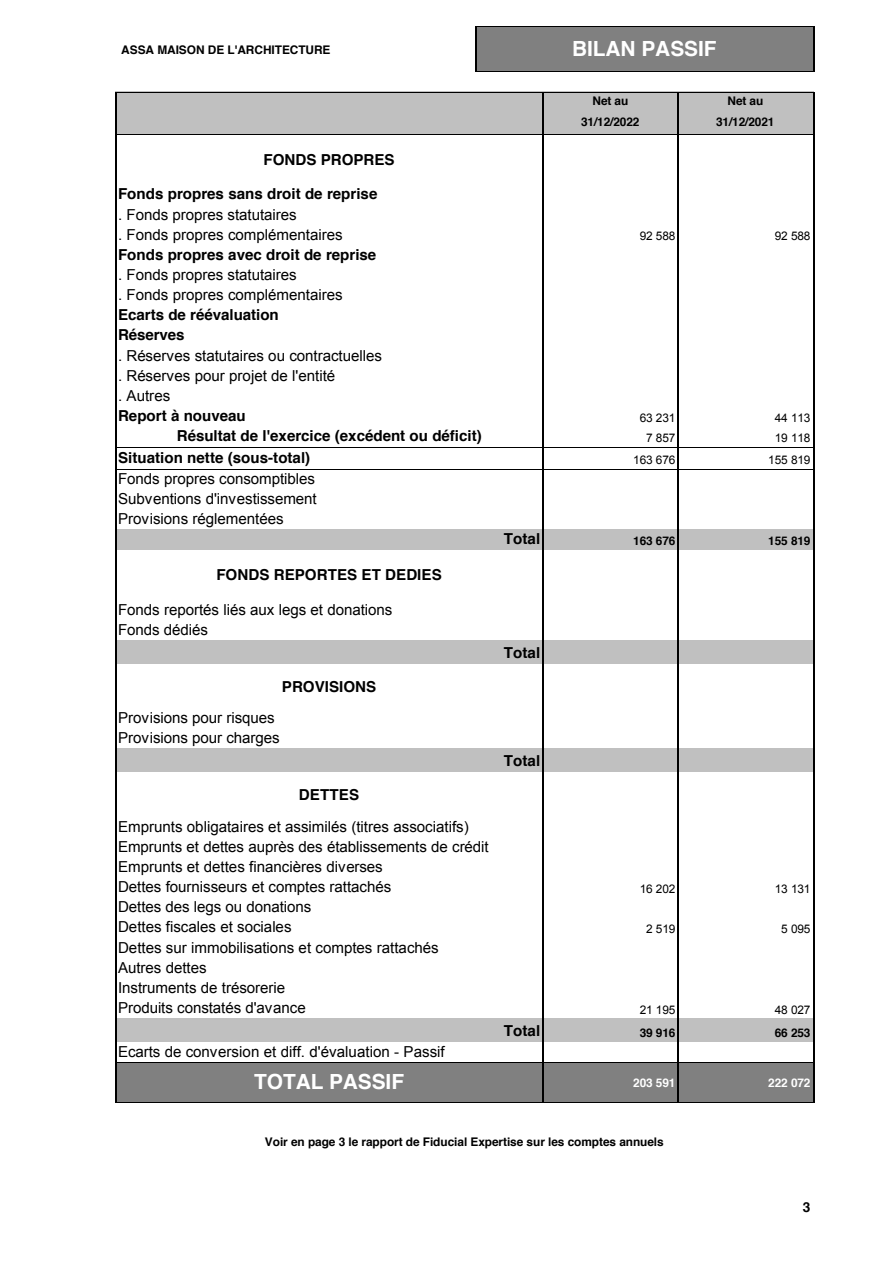
<style>
.page{position:relative;width:893px;height:1263px;background:#fff}
.page>*{position:absolute;margin:0;border:0;box-sizing:border-box;transform-origin:0 0}
.t1{font:700 20.85px "Helvetica";letter-spacing:-.005em;color:#fff}
.t2{font:15.15px/20.1px "Arial";letter-spacing:-.005em;color:#000}
.t3{font:700 15.15px/20.1px "Helvetica";color:#000}
.t4{font:700 13.65px "Helvetica";color:#000}
.t5{font:700 11.85px "Helvetica";letter-spacing:-.005em;color:#000}
.t6{font:11.85px "Arial";letter-spacing:-.01em;color:#000}
.t7{font:700 11.85px "Helvetica";letter-spacing:-.01em;color:#fff}
</style>
<div class="page">
<div style="left:476px;top:26px;width:338px;height:46px;background:#808080"></div>
<div style="left:116px;top:91px;width:428px;height:22px;background:#c0c0c0"></div>
<div style="left:543px;top:91px;width:136px;height:22px;background:#c0c0c0"></div>
<div style="left:678px;top:91px;width:136px;height:22px;background:#c0c0c0"></div>
<div style="left:116px;top:113px;width:428px;height:21px;background:#c0c0c0"></div>
<div style="left:543px;top:113px;width:136px;height:21px;background:#c0c0c0"></div>
<div style="left:678px;top:113px;width:136px;height:21px;background:#c0c0c0"></div>
<div style="left:116px;top:529px;width:428px;height:21px;background:#c0c0c0"></div>
<div style="left:543px;top:529px;width:136px;height:21px;background:#c0c0c0"></div>
<div style="left:678px;top:529px;width:136px;height:21px;background:#c0c0c0"></div>
<div style="left:116px;top:640px;width:428px;height:24px;background:#c0c0c0"></div>
<div style="left:543px;top:640px;width:136px;height:24px;background:#c0c0c0"></div>
<div style="left:678px;top:640px;width:136px;height:24px;background:#c0c0c0"></div>
<div style="left:116px;top:748px;width:428px;height:24px;background:#c0c0c0"></div>
<div style="left:543px;top:748px;width:136px;height:24px;background:#c0c0c0"></div>
<div style="left:678px;top:748px;width:136px;height:24px;background:#c0c0c0"></div>
<div style="left:116px;top:1018px;width:428px;height:24px;background:#c0c0c0"></div>
<div style="left:543px;top:1018px;width:136px;height:24px;background:#c0c0c0"></div>
<div style="left:678px;top:1018px;width:136px;height:24px;background:#c0c0c0"></div>
<div style="left:116px;top:1062px;width:428px;height:40px;background:#808080"></div>
<div style="left:543px;top:1062px;width:136px;height:40px;background:#808080"></div>
<div style="left:678px;top:1062px;width:136px;height:40px;background:#808080"></div>
<hr style="left:476px;top:27px;width:1px;height:45px;background:#000">
<hr style="left:813px;top:27px;width:1px;height:45px;background:#000">
<svg style="left:116px;top:93px;width:1px;height:969px"></svg>
<svg style="left:543px;top:93px;width:1px;height:969px"></svg>
<svg style="left:678px;top:93px;width:1px;height:969px"></svg>
<svg style="left:813px;top:93px;width:1px;height:969px"></svg>
<hr style="left:116px;top:1062px;width:1px;height:41px;background:#000">
<hr style="left:543px;top:1062px;width:1px;height:41px;background:#000">
<hr style="left:678px;top:1062px;width:1px;height:41px;background:#000">
<hr style="left:813px;top:1062px;width:1px;height:41px;background:#000">
<hr style="left:476px;top:27px;width:338px;height:1px;background:#000">
<hr style="left:476px;top:72px;width:338px;height:1px;background:#000">
<hr style="left:116px;top:92px;width:698px;height:1px;background:#000">
<hr style="left:116px;top:134px;width:698px;height:1px;background:#000">
<hr style="left:116px;top:447px;width:698px;height:1px;background:#000">
<hr style="left:116px;top:469px;width:698px;height:1px;background:#000">
<hr style="left:116px;top:1062px;width:698px;height:1px;background:#000">
<hr style="left:116px;top:1102px;width:698px;height:1px;background:#000">
<p class="t5" style="left:121px;top:44px;width:211px">ASSA MAISON DE L'ARCHITECTURE</p>
<h1 class="t1" style="left:572px;top:40px;width:146px">BILAN PASSIF</h1>
<p class="t3" style="left:264px;top:151px;width:133px">FONDS PROPRES</p>
<p class="t3" style="left:118px;top:185px;width:261px">Fonds propres sans droit de reprise</p>
<p class="t2" style="left:118px;top:204px;width:226px">. Fonds propres statutaires<br>. Fonds propres complémentaires</p>
<p class="t5" style="left:593px;top:96px;width:37px">Net au</p>
<p class="t5" style="left:728px;top:96px;width:37px">Net au</p>
<p class="t5" style="left:581px;top:117px;width:60px">31/12/2022</p>
<p class="t5" style="left:716px;top:117px;width:60px">31/12/2021</p>
<p class="t6" style="left:640px;top:230px;width:37px">92 588</p>
<p class="t6" style="left:775px;top:230px;width:37px">92 588</p>
<p class="t3" style="left:118px;top:245px;width:260px">Fonds propres avec droit de reprise</p>
<p class="t2" style="left:118px;top:265px;width:226px">. Fonds propres statutaires<br>. Fonds propres complémentaires</p>
<p class="t3" style="left:118px;top:306px;width:162px">Ecarts de réévaluation<br>Réserves</p>
<p class="t2" style="left:118px;top:345px;width:265px">. Réserves statutaires ou contractuelles . Réserves pour projet de l'entité<br>. Autres</p>
<p class="t3" style="left:118px;top:407px;width:129px">Report à nouveau</p>
<p class="t6" style="left:640px;top:411px;width:37px">63 231</p>
<p class="t6" style="left:775px;top:411px;width:37px">44 113</p>
<p class="t3" style="left:177px;top:427px;width:306px">Résultat de l'exercice (excédent ou déficit)</p>
<p class="t6" style="left:646px;top:431px;width:31px">7 857</p>
<p class="t6" style="left:775px;top:431px;width:37px">19 118</p>
<p class="t3" style="left:118px;top:449px;width:194px">Situation nette (sous-total)</p>
<p class="t6" style="left:633px;top:454px;width:44px">163 676</p>
<p class="t6" style="left:768px;top:454px;width:44px">155 819</p>
<p class="t2" style="left:118px;top:468px;width:200px;text-align:justify">Fonds propres consomptibles Subventions d'investissement Provisions réglementées</p>
<p class="t3" style="left:504px;top:530px;width:38px">Total</p>
<p class="t5" style="left:633px;top:536px;width:44px">163 676</p>
<p class="t5" style="left:768px;top:536px;width:44px">155 819</p>
<p class="t3" style="left:216px;top:566px;width:227px">FONDS REPORTES ET DEDIES</p>
<p class="t2" style="left:118px;top:600px;width:276px">Fonds reportés liés aux legs et donations<br>Fonds dédiés</p>
<p class="t3" style="left:504px;top:644px;width:38px">Total</p>
<p class="t3" style="left:282px;top:677px;width:96px">PROVISIONS</p>
<p class="t2" style="left:118px;top:708px;width:163px">Provisions pour risques<br>Provisions pour charges</p>
<p class="t3" style="left:504px;top:752px;width:38px">Total</p>
<p class="t3" style="left:299px;top:786px;width:62px">DETTES</p>
<p class="t2" style="left:118px;top:816px;width:372px">Emprunts obligataires et assimilés (titres associatifs)<br>Emprunts et dettes auprès des établissements de crédit Emprunts et dettes financières diverses<br>Dettes fournisseurs et comptes rattachés</p>
<p class="t6" style="left:640px;top:882px;width:37px">16 202</p>
<p class="t6" style="left:775px;top:882px;width:37px">13 131</p>
<p class="t2" style="left:118px;top:897px;width:195px">Dettes des legs ou donations<br>Dettes fiscales et sociales</p>
<p class="t2" style="left:118px;top:937px;width:322px">Dettes sur immobilisations et comptes rattachés<br>Autres dettes<br>Instruments de trésorerie<br>Produits constatés d'avance</p>
<p class="t6" style="left:646px;top:922px;width:31px">2 519</p>
<p class="t6" style="left:781px;top:922px;width:31px">5 095</p>
<p class="t6" style="left:640px;top:1003px;width:37px">21 195</p>
<p class="t6" style="left:775px;top:1003px;width:37px">48 027</p>
<p class="t3" style="left:504px;top:1022px;width:38px">Total</p>
<p class="t5" style="left:640px;top:1028px;width:37px">39 916</p>
<p class="t5" style="left:775px;top:1028px;width:37px">66 253</p>
<p class="t2" style="left:118px;top:1041px;width:328px">Ecarts de conversion et diff. d'évaluation - Passif</p>
<h1 class="t1" style="left:254px;top:1073px;width:151px">TOTAL PASSIF</h1>
<p class="t7" style="left:633px;top:1077px;width:44px">203 591</p>
<p class="t7" style="left:768px;top:1077px;width:44px">222 072</p>
<p class="t5" style="left:265px;top:1136px;width:400px">Voir en page 3 le rapport de Fiducial Expertise sur les comptes annuels</p>
<p class="t4" style="left:803px;top:1202px;width:9px">3</p>
</div>
